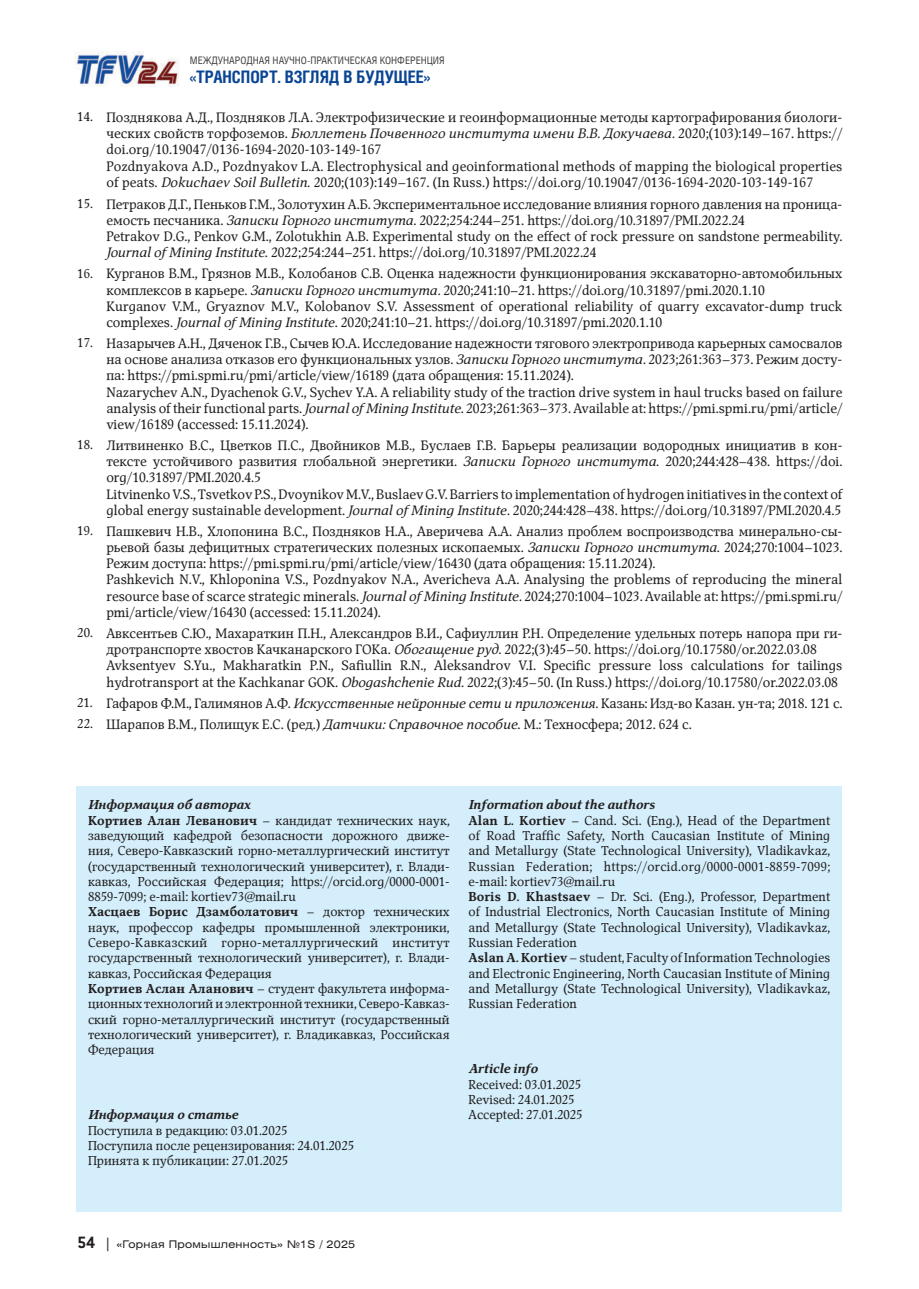
<style>
.page{position:relative;width:919px;height:1289px;background:#fff}
.page>*{position:absolute;margin:0;border:0;box-sizing:border-box;transform-origin:0 0}
.t1{font:700 17.4px "Helios Cond";color:#094594}
.t2{font:13.5px/16.2px "Mirandolina";color:#231f20}
.t3{font:12.75px/15.3px "Mirandolina";color:#231f20}
.t4{font:italic 700 12.75px "Mirandolina";color:#231f20}
.t5{font:10.5px "Helios Ext";letter-spacing:.025em;color:#231f20}
.t6{font:10.35px "Helios Cond";color:#3e3e3f}
.s1{font-size:12.75px}
.s2{font-style:italic}
.s3{font-weight:700;font-style:italic}
.s4{font-weight:700}
.s5{font-family:"Conduit ITC";font-weight:700;font-size:18px}
.s6{font-size:13.5px}
</style>
<div class="page">
<img style="left:75px;top:52px;width:104px;height:34px">
<div style="left:77px;top:785px;width:765px;height:426px;background:#d4effb"></div>
<p class="t6" style="left:190px;top:54px;width:256px">МЕЖДУНАРОДНАЯ НАУЧНО-ПРАКТИЧЕСКАЯ КОНФЕРЕНЦИЯ</p>
<p class="t1" style="left:190px;top:66px;width:242px">«ТРАНСПОРТ. ВЗГЛЯД В БУДУЩЕЕ»</p>
<p class="t2" style="left:106px;top:110px;width:737px;text-indent:-29px"><span class="s1">14.</span> Позднякова А.Д., Поздняков Л.А. Электрофизические и геоинформационные методы картографирования биологи&shy;ческих свойств торфоземов. <span class="s2">Бюллетень Почвенного института имени В.В. Докучаева.</span> 2020;(103):149–167. https:// doi.org/10.19047/0136-1694-2020-103-149-167<br>Pozdnyakova A.D., Pozdnyakov L.A. Electrophysical and geoinformational methods of mapping the biological properties of peats. <span class="s2">Dokuchaev Soil Bulletin</span>. 2020;(103):149–167. (In Russ.) https://doi.org/10.19047/0136-1694-2020-103-149-167</p>
<p class="t2" style="left:106px;top:196px;width:737px;text-indent:-29px"><span class="s1">15.</span> Петраков Д.Г., Пеньков Г.М., Золотухин А.Б. Экспериментальное исследование влияния горного давления на проница&shy;емость песчаника. <span class="s2">Записки Горного института</span>. 2022;254:244–251. https://doi.org/10.31897/PMI.2022.24<br>Petrakov D.G., Penkov G.M., Zolotukhin A.B. Experimental study on the effect of rock pressure on sandstone permeability.<br><span class="s2">Journal of Mining Institute</span>. 2022;254:244–251. https://doi.org/10.31897/PMI.2022.24</p>
<p class="t2" style="left:106px;top:266px;width:737px;text-indent:-29px"><span class="s1">16.</span> Курганов В.М., Грязнов М.В., Колобанов С.В. Оценка надежности функционирования экскаваторно-автомобильных комплексов в карьере. <span class="s2">Записки Горного института.</span> 2020;241:10–21. https://doi.org/10.31897/pmi.2020.1.10<br>Kurganov V.M., Gryaznov M.V., Kolobanov S.V. Assessment of operational reliability of quarry excavator-dump truck complexes. <span class="s2">Journal of Mining Institute</span>. 2020;241:10–21. https://doi.org/10.31897/pmi.2020.1.10</p>
<p class="t2" style="left:106px;top:336px;width:737px;text-indent:-29px"><span class="s1">17.</span> Назарычев А.Н., Дяченок Г.В., Сычев Ю.А. Исследование надежности тягового электропривода карьерных самосвалов на основе анализа отказов его функциональных узлов. <span class="s2">Записки Горного института.</span> 2023;261:363–373. Режим досту&shy;па: https://pmi.spmi.ru/pmi/article/view/16189 (дата обращения: 15.11.2024).<br>Nazarychev A.N., Dyachenok G.V., Sychev Y.A. A reliability study of the traction drive system in haul trucks based on failure analysis of their functional parts. <span class="s2">Journal of Mining Institute</span>. 2023;261:363–373. Available at: https://pmi.spmi.ru/pmi/article/ view/16189 (accessed: 15.11.2024).</p>
<p class="t2" style="left:106px;top:438px;width:737px;text-indent:-29px"><span class="s1">18.</span> Литвиненко В.С., Цветков П.С., Двойников М.В., Буслаев Г.В. Барьеры реализации водородных инициатив в кон&shy;тексте устойчивого развития глобальной энергетики. <span class="s2">Записки Горного института</span>. 2020;244:428–438. https://doi. org/10.31897/PMI.2020.4.5<br>Litvinenko V.S., Tsvetkov P.S., Dvoynikov M.V., Buslaev G.V. Barriers to implementation of hydrogen initiatives in the context of global energy sustainable development. <span class="s2">Journal of Mining Institute.</span> 2020;244:428–438. https://doi.org/10.31897/PMI.2020.4.5</p>
<p class="t2" style="left:106px;top:523px;width:737px;text-indent:-29px"><span class="s1">19.</span> Пашкевич Н.В., Хлопонина В.С., Поздняков Н.А., Аверичева А.А. Анализ проблем воспроизводства минерально-сы&shy;рьевой базы дефицитных стратегических полезных ископаемых. <span class="s2">Записки Горного института</span>. 2024;270:1004–1023.<br>Режим доступа: https://pmi.spmi.ru/pmi/article/view/16430 (дата обращения: 15.11.2024).<br>Pashkevich N.V., Khloponina V.S., Pozdnyakov N.A., Avericheva A.A. Analysing the problems of reproducing the mineral resource base of scarce strategic minerals. <span class="s2">Journal of Mining Institute.</span> 2024;270:1004–1023. Available at: https://pmi.spmi.ru/ pmi/article/view/16430 (accessed: 15.11.2024).</p>
<p class="t2" style="left:106px;top:625px;width:737px;text-indent:-29px"><span class="s1">20.</span> Авксентьев С.Ю., Махараткин П.Н., Александров В.И., Сафиуллин Р.Н. Определение удельных потерь напора при ги&shy;дротранспорте хвостов Качканарского ГОКа. <span class="s2">Обогащение руд</span>. 2022;(3):45–50. https://doi.org/10.17580/or.2022.03.08<br>Avksentyev S.Yu., Makharatkin P.N., Safiullin R.N., Aleksandrov V.I. Specific pressure loss calculations for tailings hydrotransport at the Kachkanar GOK. <span class="s2">Obogashchenie Rud</span>. 2022;(3):45–50. (In Russ.) https://doi.org/10.17580/or.2022.03.08</p>
<p class="t2" style="left:77px;top:695px;width:766px"><span class="s1">21.</span> Гафаров Ф.М., Галимянов А.Ф. <span class="s2">Искусственные нейронные сети и приложения</span>. Казань: Изд-во Казан. ун-та; 2018. 121 с.</p>
<p class="t2" style="left:77px;top:716px;width:615px"><span class="s1">22.</span> Шарапов В.М., Полищук Е.С. (ред.) <span class="s2">Датчики: Справочное пособие</span>. М.: Техносфера; 2012. 624 с.</p>
<p class="t3" style="left:88px;top:797px;width:363px"><span class="s3">Информация об авторах<br></span><span class="s4">Кортиев Алан Леванович</span> – кандидат технических наук, заведующий кафедрой безопасности дорожного движе&shy;ния, Северо-Кавказский горно-металлургический институт (государственный технологический университет), г. Влади&shy;кавказ, Российская Федерация; https://orcid.org/0000-0001- 8859-7099; e-mail: kortiev73@mail.ru<br><span class="s4">Хасцаев Борис Дзамболатович</span> – доктор технических наук, профессор кафедры промышленной электроники, Северо-Кавказский горно-металлургический институт государственный технологический университет), г. Влади&shy;кавказ, Российская Федерация<br><span class="s4">Кортиев Аслан Аланович</span> – студент факультета информа&shy;ционных технологий и электронной техники, Северо-Кавказ&shy;ский горно-металлургический институт (государственный технологический университет), г. Владикавказ, Российская Федерация</p>
<p class="t4" style="left:88px;top:1108px;width:152px">Информация о статье</p>
<p class="t3" style="left:88px;top:1123px;width:267px">Поступила в редакцию: 03.01.2025<br>Поступила после рецензирования: 24.01.2025<br>Принята к публикации: 27.01.2025</p>
<p class="t3" style="left:468px;top:797px;width:363px"><span class="s3">Information about the authors<br></span><span class="s4">Alan L. Kortiev</span> – Cand. Sci. (Eng.), Head of the Department of Road Traffic Safety, North Caucasian Institute of Mining and Metallurgy (State Technological University), Vladikavkaz, Russian Federation; https://orcid.org/0000-0001-8859-7099; e-mail: kortiev73@mail.ru<br><span class="s4">Boris D. Khastsaev</span> – Dr. Sci. (Eng.), Professor, Department of Industrial Electronics, North Caucasian Institute of Mining and Metallurgy (State Technological University), Vladikavkaz, Russian Federation<br><span class="s4">Aslan A. Kortiev</span> – student, Faculty of Information Technologies and Electronic Engineering, North Caucasian Institute of Mining and Metallurgy (State Technological University), Vladikavkaz, Russian Federation</p>
<p class="t4" style="left:468px;top:1062px;width:71px">Article info</p>
<p class="t3" style="left:468px;top:1077px;width:115px">Received: 03.01.2025<br>Revised: 24.01.2025<br>Accepted: 27.01.2025</p>
<p class="t5" style="left:77px;top:1239px;width:279px"><span class="s5">54</span> <span class="s6">|</span> «Горная Промышленность» №1S / 2025</p>
</div>
